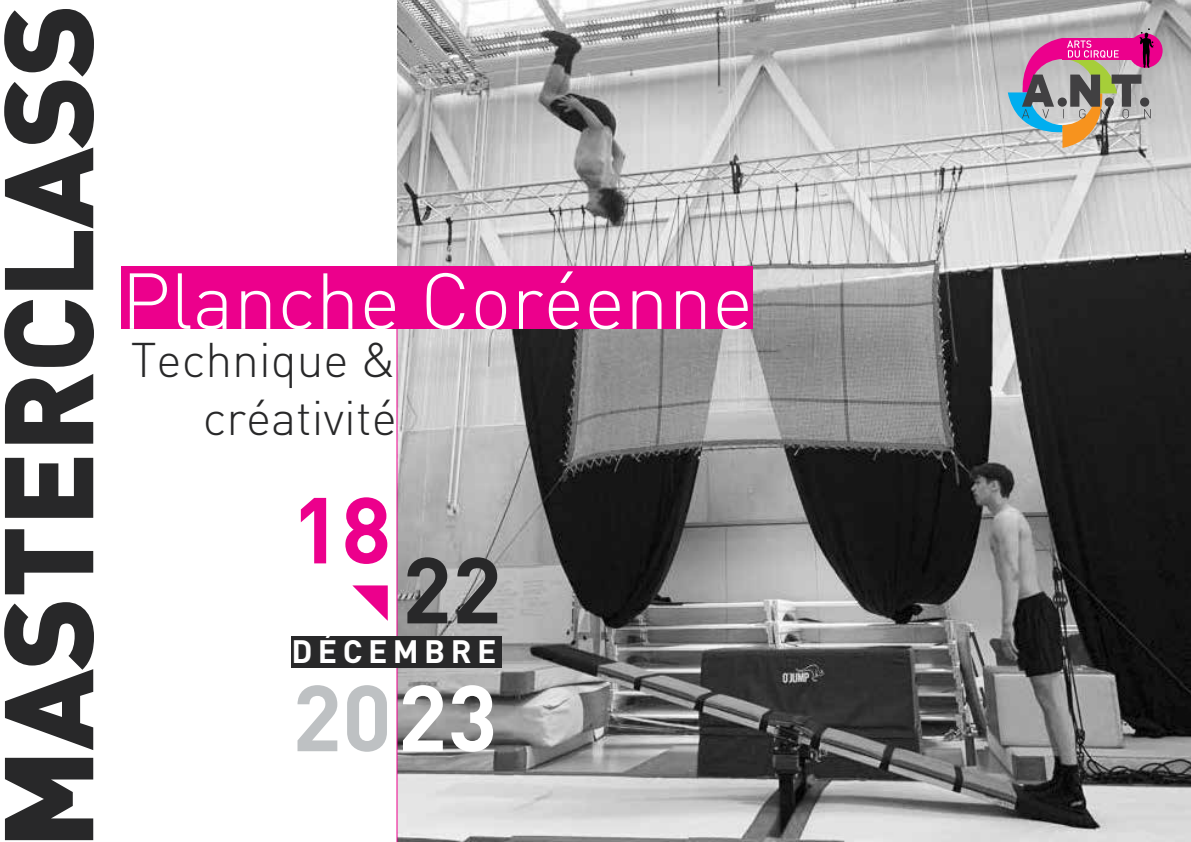
<style>
.page{position:relative;width:1191px;height:842px;background:#fff}
.page>*{position:absolute;margin:0;border:0;box-sizing:border-box;transform-origin:0 0}
.t1{font:900 124px "DIN";letter-spacing:-.01em;color:#282829}
.t2{font:700 92px "DIN";color:#bec1c3}
.t3{font:700 92px "DIN";color:#ec008c}
.t4{font:700 92px "DIN";color:#282829}
.t5{font:300 78px "DIN";color:#fff}
.t6{font:300 48px/57.6px "DIN";color:#282829;text-align:right}
.t7{font:700 32px "DIN";letter-spacing:.17em;color:#fff}
.s1{color:#fff}
</style>
<div class="page">
<img style="left:398px;top:0;width:793px;height:842px">
<div style="left:121px;top:266px;width:632px;height:63px;background:#ec008c"></div>
<hr style="left:396px;top:329px;width:1px;height:513px;background:#ec008c">
<div style="left:291px;top:637px;width:211px;height:31px;background:#282829"></div>
<div style="left:1128px;top:33px;width:34px;height:35px;background:#ec008c;border-radius:50%"></div>
<svg style="left:1007px;top:28px;width:147px;height:120px;background:#ad8d9b"></svg>
<svg style="left:352px;top:585px;width:36px;height:36px"></svg>
<h1 class="t1" style="left:-35px;top:849px;width:847px;rotate:-90deg">masterclass</h1>
<h3 class="t5" style="left:121px;top:253px;width:633px">Planche Coréenne</h3>
<p class="t6" style="left:131px;top:331px;width:267px">Technique &amp; créativité</p>
<h2 class="t3" style="left:291px;top:470px;width:101px">18</h2>
<h2 class="t4" style="left:402px;top:530px;width:101px">22</h2>
<p class="t7" style="left:291px;top:631px;width:207px">DÉCEMBRE</p>
<h2 class="t2" style="left:292px;top:658px;width:207px">20<span class="s1">23</span></h2>
</div>
